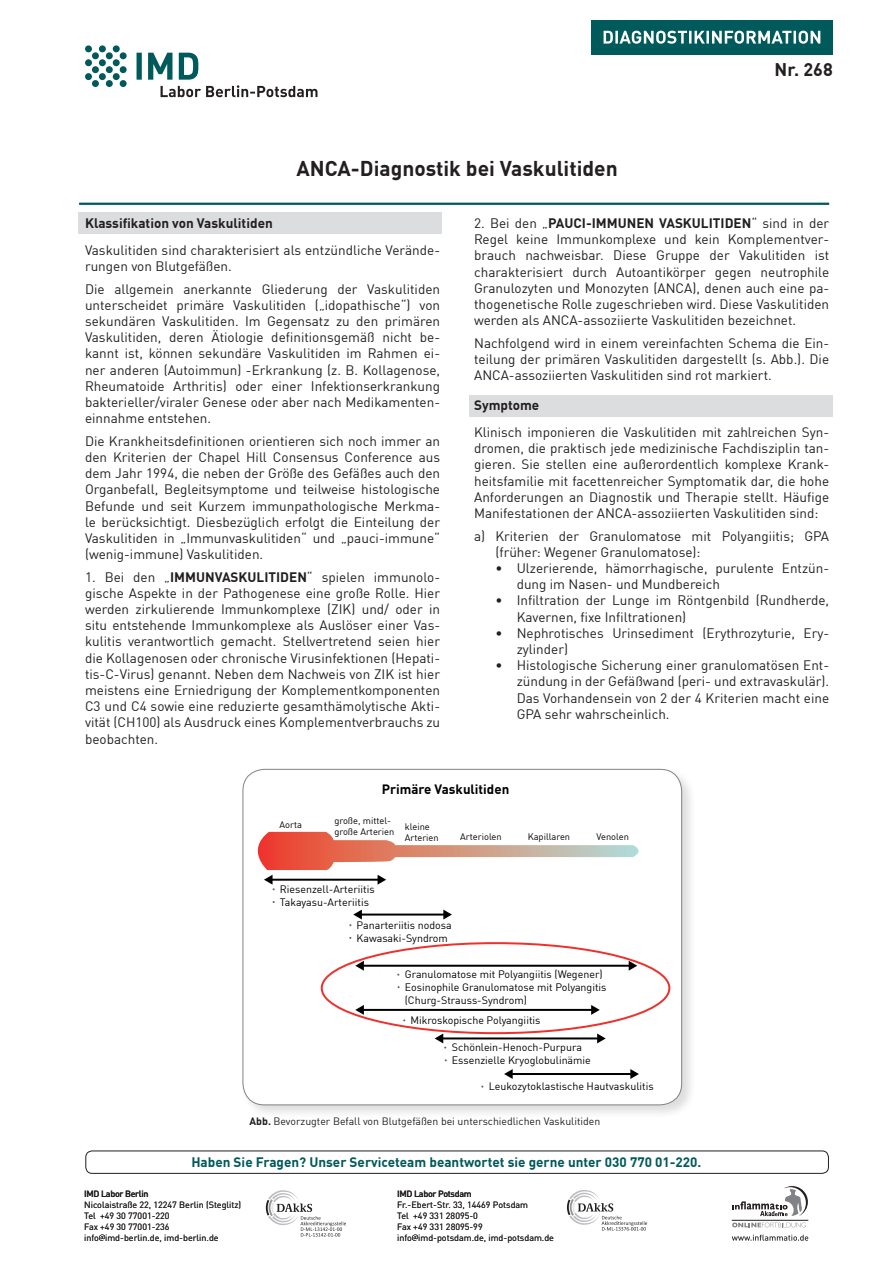
<style>
.page{position:relative;width:893px;height:1263px;background:#fff}
.page>*{position:absolute;margin:0;border:0;box-sizing:border-box;transform-origin:0 0}
.t1{font:700 21px "DIN Offc";color:#231f20}
.t2{font:700 18px "DIN Offc";color:#231f20}
.Literaturhinweise{font:13.5px/16.2px "DIN Offc";color:#231f20;text-align:justify}
.t3{font:700 13.5px "DIN Offc";color:#00595a}
.Literaturhinweise-2{font:700 13.5px "DIN Offc";color:#231f20}
.t4{font:700 13.35px "DIN Offc";color:#000001}
.t5{font:10.65px/12.8px "DIN Offc";color:#000001}
.t6{font:10.5px "DIN Offc";color:#231f20}
.t7{font:9.3px/11.1px "DIN Offc";color:#000001}
.t8{font:9px "DIN Pro";color:#231f20}
.t9{font:500 9px "DIN Pro";letter-spacing:-.035em;color:#231f20}
.s1{font-weight:700}
</style>
<div class="page">
<div style="left:79px;top:213px;width:363px;height:21px;background:#dcdddf"></div>
<div style="left:469px;top:395px;width:364px;height:21px;background:#dcdddf"></div>
<div style="left:591px;top:20px;width:242px;height:34px;background:#00595a"></div>
<svg style="left:604px;top:31px;width:216px;height:13px"></svg>
<svg style="left:137px;top:53px;width:180px;height:44px"></svg>
<svg style="left:85px;top:45px;width:42px;height:42px"></svg>
<svg style="left:266px;top:1190px;width:80px;height:46px"></svg>
<svg style="left:567px;top:1190px;width:80px;height:40px"></svg>
<svg style="left:732px;top:1235px;width:76px;height:6px"></svg>
<svg style="left:732px;top:1186px;width:76px;height:30px"></svg>
<svg style="left:732px;top:1222px;width:74px;height:5px"></svg>
<hr style="left:732px;top:1220px;width:76px;height:1px;background:#231f20">
<svg style="left:99px;top:1234px;width:6px;height:7px"></svg>
<svg style="left:412px;top:1234px;width:6px;height:7px"></svg>
<div style="left:85px;top:1150px;width:744px;height:24px;border:1px solid #231f20;border-radius:6px"></div>
<hr style="left:79px;top:203px;width:750px;height:2px;background:#00595a">
<div style="left:240px;top:767px;width:456px;height:352px;background:#231f20;opacity:.15"></div>
<div style="left:243px;top:769px;width:439px;height:336px;background:#fff;border-radius:22px"></div>
<hr style="left:360px;top:913px;width:85px;height:2px;background:#000001">
<svg style="left:443px;top:909px;width:9px;height:10px"></svg>
<hr style="left:362px;top:965px;width:268px;height:2px;background:#000001">
<svg style="left:355px;top:961px;width:9px;height:10px"></svg>
<svg style="left:629px;top:961px;width:8px;height:10px"></svg>
<hr style="left:362px;top:1009px;width:231px;height:2px;background:#000001">
<svg style="left:355px;top:1005px;width:9px;height:10px"></svg>
<svg style="left:591px;top:1005px;width:9px;height:10px"></svg>
<hr style="left:442px;top:1037px;width:157px;height:2px;background:#000001">
<svg style="left:597px;top:1033px;width:9px;height:10px"></svg>
<hr style="left:511px;top:1073px;width:121px;height:2px;background:#000001">
<svg style="left:504px;top:1069px;width:9px;height:10px"></svg>
<svg style="left:630px;top:1069px;width:9px;height:10px"></svg>
<svg style="left:257px;top:832px;width:382px;height:58px"></svg>
<svg style="left:349px;top:909px;width:13px;height:17px"></svg>
<svg style="left:435px;top:1033px;width:11px;height:15px"></svg>
<p class="t1" style="left:296px;top:155px;width:323px">ANCA-Diagnostik bei Vaskulitiden</p>
<p class="t2" style="left:775px;top:58px;width:60px">Nr. 268</p>
<p class="Literaturhinweise-2" style="left:85px;top:214px;width:189px">Klassifikation von Vaskulitiden</p>
<p class="Literaturhinweise" style="left:85px;top:242px;width:357px">Vaskulitiden sind charakterisiert als entzündliche Verände&shy;rungen von Blutgefäßen.</p>
<p class="Literaturhinweise" style="left:85px;top:280px;width:357px">Die allgemein anerkannte Gliederung der Vaskulitiden unterscheidet primäre Vaskulitiden („idopathische“) von sekundären Vaskulitiden. Im Gegensatz zu den primären Vaskulitiden, deren Ätiologie definitionsgemäß nicht be&shy;kannt ist, können sekundäre Vaskulitiden im Rahmen ei&shy;ner anderen (Autoimmun) -Erkrankung (z. B. Kollagenose, Rheumatoide Arthritis) oder einer Infektionserkrankung bakterieller/viraler Genese oder aber nach Medikamenten&shy;einnahme entstehen.</p>
<p class="Literaturhinweise" style="left:85px;top:432px;width:357px">Die Krankheitsdefinitionen orientieren sich noch immer an den Kriterien der Chapel Hill Consensus Conference aus dem Jahr 1994, die neben der Größe des Gefäßes auch den Organbefall, Begleitsymptome und teilweise histologische Befunde und seit Kurzem immunpathologische Merkma&shy;le berücksichtigt. Diesbezüglich erfolgt die Einteilung der Vaskulitiden in „Immunvaskulitiden“ und „pauci-immune“ (wenig-immune) Vaskulitiden.</p>
<p class="Literaturhinweise" style="left:85px;top:568px;width:357px">1. Bei den „<span class="s1">IMMUNVASKULITIDEN</span>“ spielen immunolo&shy;gische Aspekte in der Pathogenese eine große Rolle. Hier werden zirkulierende Immunkomplexe (ZIK) und/ oder in situ entstehende Immunkomplexe als Auslöser einer Vas&shy;kulitis verantwortlich gemacht. Stellvertretend seien hier die Kollagenosen oder chronische Virusinfektionen (Hepati&shy;tis-C-Virus) genannt. Neben dem Nachweis von ZIK ist hier meistens eine Erniedrigung der Komplementkomponenten C3 und C4 sowie eine reduzierte gesamthämolytische Akti&shy;vität (CH100) als Ausdruck eines Komplementverbrauchs zu beobachten.</p>
<p class="Literaturhinweise" style="left:474px;top:215px;width:357px">2. Bei den „<span class="s1">PAUCI-IMMUNEN VASKULITIDEN</span>“ sind in der Regel keine Immunkomplexe und kein Komplementver&shy;brauch nachweisbar. Diese Gruppe der Vakulitiden ist charakterisiert durch Autoantikörper gegen neutrophile Granulozyten und Monozyten (ANCA), denen auch eine pa&shy;thogenetische Rolle zugeschrieben wird. Diese Vaskulitiden werden als ANCA-assoziierte Vaskulitiden bezeichnet.</p>
<p class="Literaturhinweise" style="left:474px;top:334px;width:357px">Nachfolgend wird in einem vereinfachten Schema die Ein&shy;teilung der primären Vaskulitiden dargestellt (s. Abb.). Die ANCA-assoziierten Vaskulitiden sind rot markiert.</p>
<p class="Literaturhinweise-2" style="left:474px;top:396px;width:67px">Symptome</p>
<p class="Literaturhinweise" style="left:474px;top:424px;width:357px">Klinisch imponieren die Vaskulitiden mit zahlreichen Syn&shy;dromen, die praktisch jede medizinische Fachdisziplin tan&shy;gieren. Sie stellen eine außerordentlich komplexe Krank&shy;heitsfamilie mit facettenreicher Symptomatik dar, die hohe Anforderungen an Diagnostik und Therapie stellt. Häufige Manifestationen der ANCA-assoziierten Vaskulitiden sind:</p>
<p class="Literaturhinweise" style="left:495px;top:527px;width:335px;text-indent:-21px">a) Kriterien der Granulomatose mit Polyangiitis; GPA (früher: Wegener Granulomatose):</p>
<p class="Literaturhinweise" style="left:517px;top:560px;width:314px;text-indent:-21px">∙ Ulzerierende, hämorrhagische, purulente Entzün&shy;dung im Nasen- und Mundbereich</p>
<p class="Literaturhinweise" style="left:517px;top:592px;width:314px;text-indent:-21px">∙ Infiltration der Lunge im Röntgenbild (Rundherde,<br>Kavernen, fixe Infiltrationen)</p>
<p class="Literaturhinweise" style="left:517px;top:624px;width:314px;text-indent:-21px">∙ Nephrotisches Urinsediment (Erythrozyturie, Ery&shy;zylinder)</p>
<p class="Literaturhinweise" style="left:517px;top:657px;width:314px;text-indent:-21px">∙ Histologische Sicherung einer granulomatösen Ent&shy;zündung in der Gefäßwand (peri- und extravaskulär).<br>Das Vorhandensein von 2 der 4 Kriterien macht eine GPA sehr wahrscheinlich.</p>
<p class="t7" style="left:280px;top:819px;width:24px">Aorta</p>
<p class="t4" style="left:382px;top:780px;width:129px">Primäre Vaskulitiden</p>
<p class="t7" style="left:334px;top:814px;width:62px">große, mittel&shy;große Arterien</p>
<p class="t7" style="left:405px;top:821px;width:35px">kleine<br>Arterien</p>
<p class="t7" style="left:460px;top:831px;width:43px">Arteriolen</p>
<p class="t7" style="left:528px;top:831px;width:44px">Kapillaren</p>
<p class="t7" style="left:596px;top:831px;width:34px">Venolen</p>
<p class="t5" style="left:280px;top:882px;width:96px">Riesenzell-Arteriitis<br>Takayasu-Arteriitis</p>
<p class="t5" style="left:357px;top:918px;width:97px">Panarteriitis nodosa<br>Kawasaki-Syndrom</p>
<p class="t5" style="left:405px;top:968px;width:203px">Granulomatose mit Polyangiitis (Wegener)<br>Eosinophile Granulomatose mit Polyangitis (Churg-Strauss-Syndrom)</p>
<p class="t5" style="left:410px;top:1014px;width:132px">Mikroskopische Polyangiitis</p>
<p class="t5" style="left:452px;top:1041px;width:140px">Schönlein-Henoch-Purpura<br>Essenzielle Kryoglobulinämie</p>
<p class="t5" style="left:489px;top:1079px;width:166px">Leukozytoklastische Hautvaskulitis</p>
<p class="t6" style="left:250px;top:1114px;width:352px"><span class="s1">Abb.</span> Bevorzugter Befall von Blutgefäßen bei unterschiedlichen Vaskulitiden</p>
<p class="t3" style="left:191px;top:1154px;width:511px">Haben Sie Fragen? Unser Serviceteam beantwortet sie gerne unter 030 770 01-220.</p>
<p class="t9" style="left:84px;top:1186px;width:66px">IMD Labor Berlin</p>
<p class="t8" style="left:84px;top:1198px;width:159px">Nicolaistraße 22, 12247 Berlin (Steglitz)</p>
<p class="t8" style="left:84px;top:1208px;width:87px">Tel +49 30 77001-220</p>
<p class="t8" style="left:84px;top:1219px;width:87px">Fax +49 30 77001-236</p>
<p class="t8" style="left:84px;top:1230px;width:136px">info imd-berlin.de, imd-berlin.de</p>
<p class="t9" style="left:397px;top:1186px;width:76px">IMD Labor Potsdam</p>
<p class="t8" style="left:397px;top:1198px;width:133px">Fr.-Ebert-Str. 33, 14469 Potsdam</p>
<p class="t8" style="left:397px;top:1208px;width:82px">Tel +49 331 28095-0</p>
<p class="t8" style="left:397px;top:1219px;width:87px">Fax +49 331 28095-99</p>
<p class="t8" style="left:397px;top:1230px;width:158px">info imd-potsdam.de, imd-potsdam.de</p>
</div>
